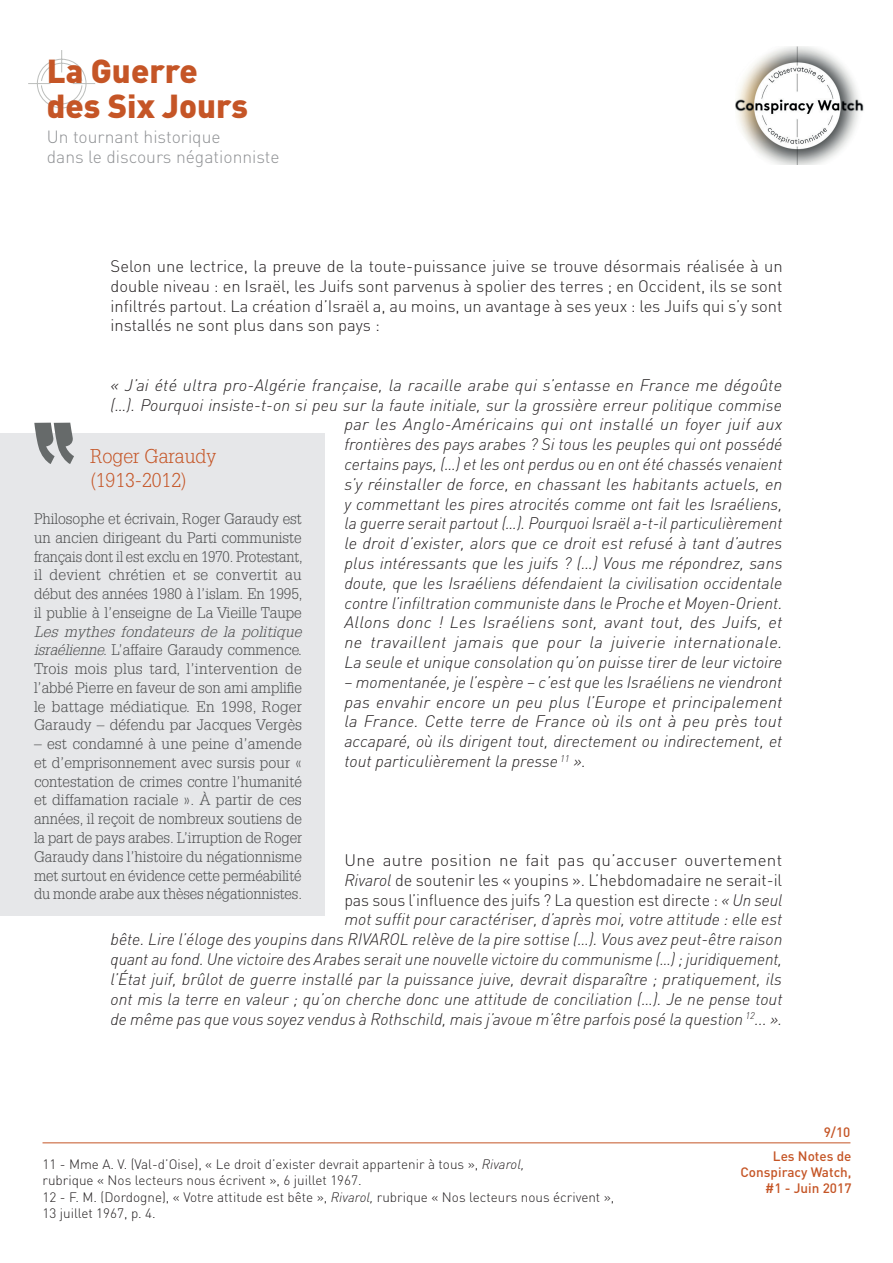
<style>
.page{position:relative;width:893px;height:1263px;background:#fff}
.page>*{position:absolute;margin:0;border:0;box-sizing:border-box;transform-origin:0 0}
.t1{font:900 32.85px/34.8px "DIN Pro";color:#c55526}
.t2{font:300 19.5px/24px "Glypha";color:#c55526}
.t3{font:300 17.4px/20.4px "DIN Pro";color:#8f9194}
.t4{font:italic 300 16.5px/19.8px "DIN Pro";color:#231f20;text-align:right}
.t5{font:300 16.5px/19.8px "DIN Pro";color:#231f20;text-align:justify}
.t6{font:300 15px/18.8px "Glypha";letter-spacing:.005em;color:#4b4c4d;text-align:justify}
.t7{font:300 13.5px/16.2px "DIN Pro";color:#231f20}
.t8{font:500 13.5px/16.2px "DIN Pro";color:#c55526;text-align:right}
.s1{font-style:italic}
.s2{font-style:normal}
</style>
<div class="page">
<hr style="left:43px;top:1142px;width:807px;height:1px;background:#c55526">
<svg style="left:28px;top:50px;width:68px;height:67px"></svg>
<img style="left:735px;top:47px;width:129px;height:118px">
<div style="left:0;top:433px;width:325px;height:483px;background:#e6e7e9"></div>
<svg style="left:34px;top:423px;width:40px;height:41px"></svg>
<h1 class="t1" style="left:47px;top:52px;width:203px">La Guerre des Six Jours</h1>
<p class="t3" style="left:47px;top:126px;width:234px">Un tournant historique<br>dans le discours négationniste</p>
<p class="t5" style="left:111px;top:256px;width:674px">Selon une lectrice, la preuve de la toute-puissance juive se trouve désormais réalisée à un double niveau : en Israël, les Juifs sont parvenus à spolier des terres ; en Occident, ils se sont infiltrés partout. La création d’Israël a, au moins, un avantage à ses yeux : les Juifs qui s’y sont installés ne sont plus dans son pays :</p>
<p class="t4" style="left:111px;top:375px;width:673px">« J’ai été ultra pro-Algérie française, la racaille arabe qui s’entasse en France me dégoûte (…). Pourquoi insiste-t-on si peu sur la faute initiale, sur la grossière erreur politique commise par les Anglo-Américains qui ont installé un foyer juif aux<br>frontières des pays arabes ? Si tous les peuples qui ont possédé<br>certains pays, (…) et les ont perdus ou en ont été chassés venaient<br>s’y réinstaller de force, en chassant les habitants actuels, en<br>y commettant les pires atrocités comme ont fait les Israéliens,<br>la guerre serait partout (…). Pourquoi Israël a-t-il particulièrement<br>le droit d’exister, alors que ce droit est refusé à tant d’autres<br>plus intéressants que les juifs ? (…) Vous me répondrez, sans<br>doute, que les Israéliens défendaient la civilisation occidentale<br>contre l’infiltration communiste dans le Proche et Moyen-Orient.<br>Allons donc ! Les Israéliens sont, avant tout, des Juifs, et<br>ne travaillent jamais que pour la juiverie internationale.<br>La seule et unique consolation qu’on puisse tirer de leur victoire</p>
<p class="t4" style="left:344px;top:672px;width:440px;text-align:justify">– momentanée, je l’espère – c’est que les Israéliens ne viendront pas envahir encore un peu plus l’Europe et principalement la France. Cette terre de France où ils ont à peu près tout accaparé, où ils dirigent tout, directement ou indirectement, et tout particulièrement la presse <sup>11</sup> ».</p>
<p class="t2" style="left:90px;top:444px;width:127px">Roger Garaudy (1913-2012)</p>
<p class="t6" style="left:34px;top:509px;width:270px">Philosophe et écrivain, Roger Garaudy est un ancien dirigeant du Parti communiste français dont il est exclu en 1970. Protestant, il devient chrétien et se convertit au début des années 1980 à l’islam. En 1995, il publie à l’enseigne de La Vieille Taupe</p>
<p class="t6" style="left:34px;top:622px;width:270px"><span class="s1">Les mythes fondateurs de la politique israélienne.</span> L’affaire Garaudy commence.<br>Trois mois plus tard, l’intervention de l’abbé Pierre en faveur de son ami amplifie le battage médiatique. En 1998, Roger Garaudy – défendu par Jacques Vergès</p>
<p class="t6" style="left:34px;top:734px;width:270px">– est condamné à une peine d’amende et d’emprisonnement avec sursis pour « contestation de crimes contre l’humanité et diffamation raciale ». À partir de ces années, il reçoit de nombreux soutiens de la part de pays arabes. L’irruption de Roger Garaudy dans l’histoire du négationnisme met surtout en évidence cette perméabilité du monde arabe aux thèses négationnistes.</p>
<p class="t4" style="left:111px;top:850px;width:673px"><span class="s2">Une autre position ne fait pas qu’accuser ouvertement<br></span>Rivarol <span class="s2">de soutenir les « youpins ». L’hebdomadaire ne serait-il<br>pas sous l’influence des juifs ? La question est directe :</span> « Un seul<br>mot suffit pour caractériser, d’après moi, votre attitude : elle est<br>bête. Lire l’éloge des youpins dans RIVAROL relève de la pire sottise (…). Vous avez peut-être raison quant au fond. Une victoire des Arabes serait une nouvelle victoire du communisme (…) ; juridiquement, l’État juif, brûlot de guerre installé par la puissance juive, devrait disparaître ; pratiquement, ils ont mis la terre en valeur ; qu’on cherche donc une attitude de conciliation (…). Je ne pense tout de même pas que vous soyez vendus à Rothschild, mais j’avoue m’être parfois posé la question <sup>12</sup>... ».</p>
<p class="t8" style="left:824px;top:1124px;width:28px">9/10</p>
<p class="t7" style="left:43px;top:1156px;width:573px">11 - Mme A. V. (Val-d’Oise), « Le droit d’exister devrait appartenir à tous », <span class="s1">Rivarol,<br></span>rubrique « Nos lecteurs nous écrivent », 6 juillet 1967.<br>12 - F. M. (Dordogne), « Votre attitude est bête », <span class="s1">Rivarol,</span> rubrique « Nos lecteurs nous écrivent », 13 juillet 1967, p. 4.</p>
<p class="t8" style="left:740px;top:1147px;width:113px">Les Notes de<br>Conspiracy Watch, #1 - Juin 2017</p>
</div>
